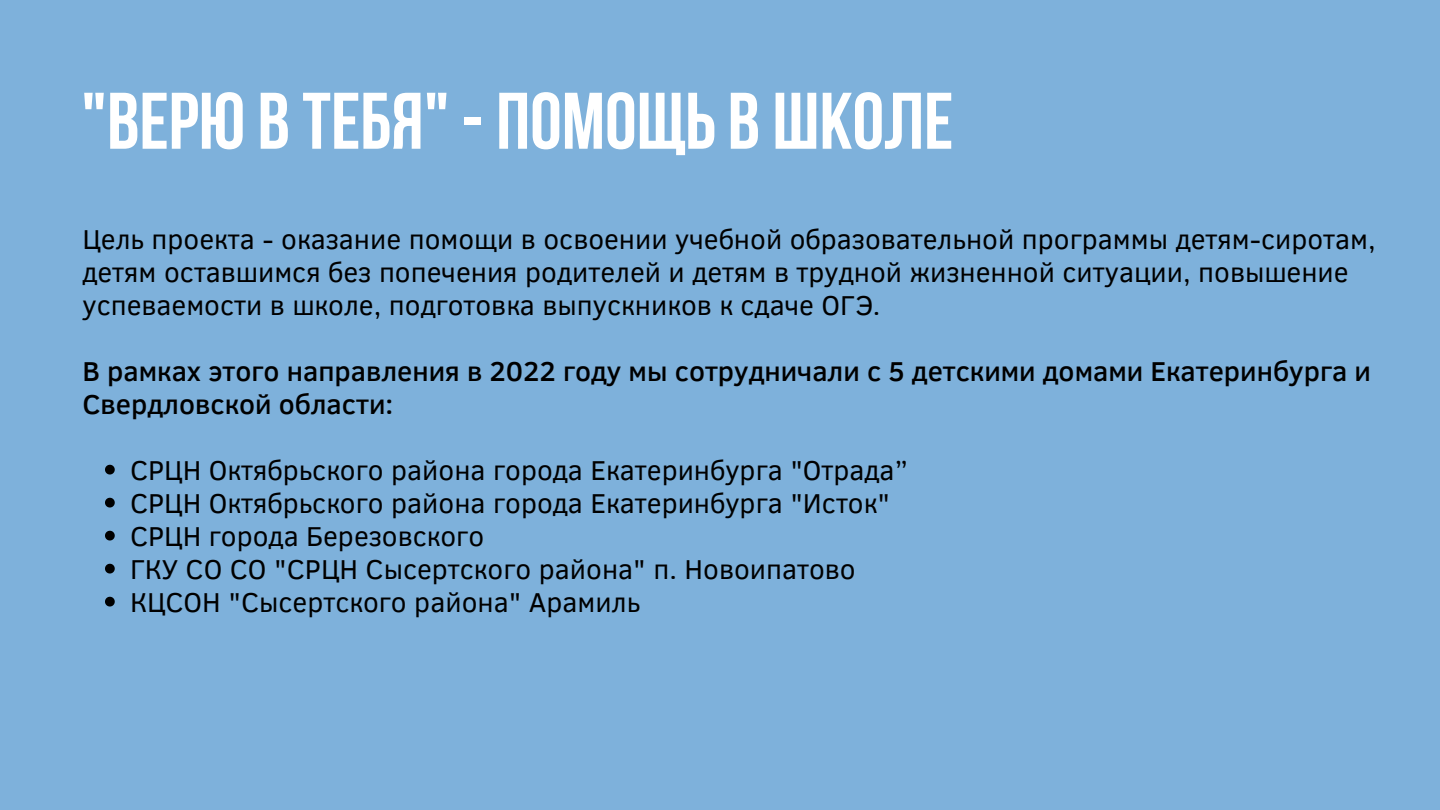
<style>
.page{position:relative;width:1440px;height:810px;background:#7eb1db}
.page>*{position:absolute;margin:0;border:0;box-sizing:border-box;transform-origin:0 0}
.t1{font:80px "Bebas Neue Cyrillic";color:#fff}
.t2{font:28px/33px "Clear Sans";color:#000}
.t3{font:500 28px/33px "Clear Sans";color:#000}
</style>
<div class="page">
<svg style="left:105px;top:465px;width:10px;height:10px"></svg>
<svg style="left:105px;top:498px;width:10px;height:10px"></svg>
<svg style="left:105px;top:531px;width:10px;height:10px"></svg>
<svg style="left:105px;top:564px;width:10px;height:10px"></svg>
<svg style="left:105px;top:597px;width:10px;height:10px"></svg>
<p class="t1" style="left:81px;top:89px;width:874px">"Верю в тебя"- помощь в школе</p>
<p class="t2" style="left:82px;top:221px;width:1295px">Цель проекта - оказание помощи в освоении учебной образовательной программы детям-сиротам, детям оставшимся без попечения родителей и детям в трудной жизненной ситуации, повышение успеваемости в школе, подготовка выпускников к сдаче ОГЭ.</p>
<p class="t3" style="left:82px;top:353px;width:1290px">В рамках этого направления в 2022 году мы сотрудничали с 5 детскими домами Екатеринбурга и<br>Свердловской области:</p>
<p class="t2" style="left:130px;top:452px;width:779px">СРЦН Октябрьского района города Екатеринбурга "Отрада”</p>
<p class="t2" style="left:130px;top:485px;width:761px">СРЦН Октябрьского района города Екатеринбурга "Исток"</p>
<p class="t2" style="left:130px;top:518px;width:356px">СРЦН города Березовского</p>
<p class="t2" style="left:130px;top:551px;width:727px">ГКУ СО СО "СРЦН Сысертского района" п. Новоипатово</p>
<p class="t2" style="left:130px;top:584px;width:512px">КЦСОН "Сысертского района" Арамиль</p>
</div>
